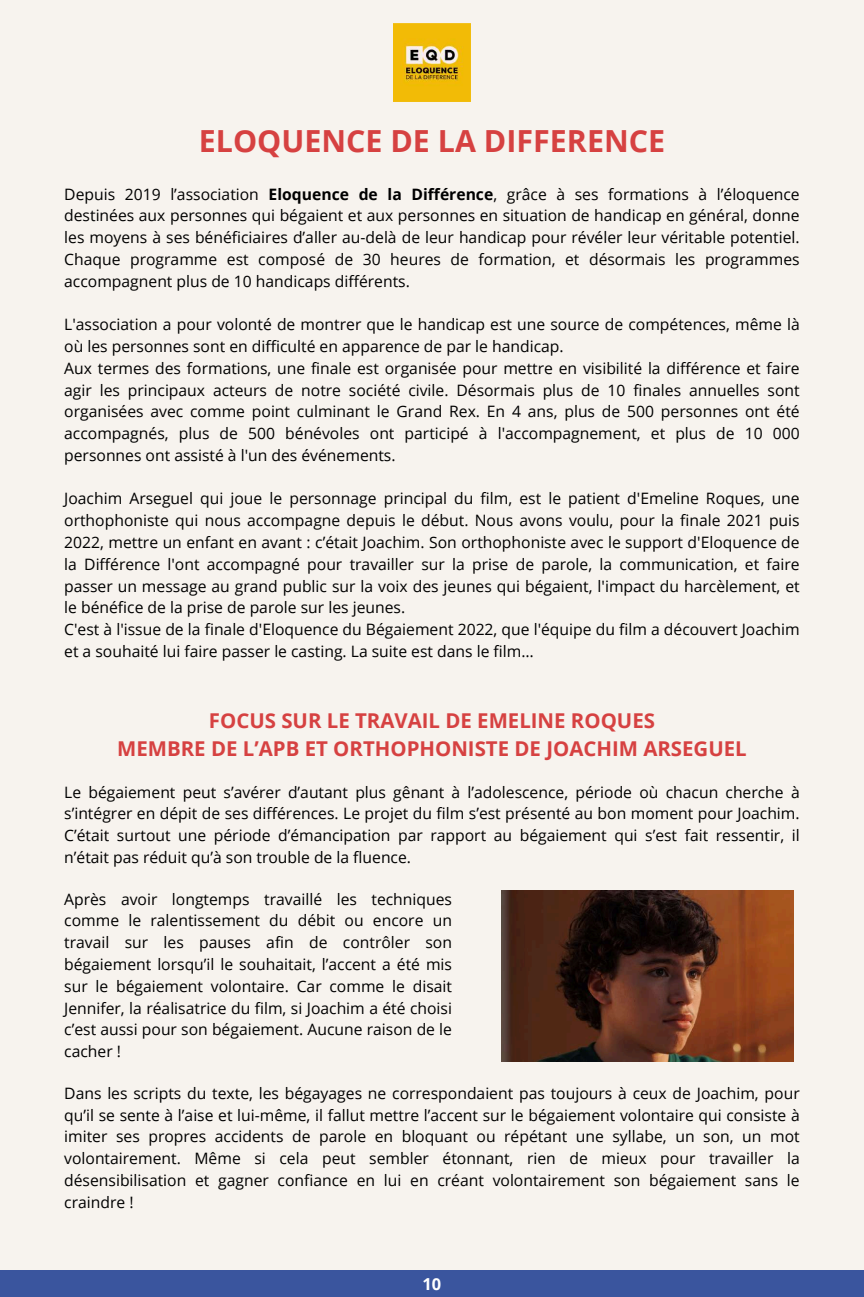
<style>
.page{position:relative;width:864px;height:1297px;background:#fff}
.page>*{position:absolute;margin:0;border:0;box-sizing:border-box;transform-origin:0 0}
.t1{font:700 30.4px "Open Sans";color:#d64141}
.t2{font:700 20.4px/28.5px "Open Sans";color:#d64141;text-align:center}
.t3{font:700 16.5px "Open Sans";color:#fff}
.t4{font:15.7px/21.8px "Open Sans";color:#000;text-align:justify}
.s1{font-weight:700}
</style>
<div class="page">
<div style="left:0;top:0;width:864px;height:1296px;background:#f7f3ee"></div>
<img style="left:502px;top:890px;width:292px;height:171px">
<img style="left:393px;top:24px;width:78px;height:77px">
<div style="left:0;top:1269px;width:864px;height:27px;background:#3a559e"></div>
<h1 class="t1" style="left:199px;top:119px;width:468px">ELOQUENCE DE LA DIFFERENCE</h1>
<p class="t4" style="left:64px;top:183px;width:737px">Depuis 2019 l’association <span class="s1">Eloquence de la Différence</span>, grâce à ses formations à l’éloquence destinées aux personnes qui bégaient et aux personnes en situation de handicap en général, donne les moyens à ses bénéficiaires d’aller au-delà de leur handicap pour révéler leur véritable potentiel.<br>Chaque programme est composé de 30 heures de formation, et désormais les programmes accompagnent plus de 10 handicaps différents.</p>
<p class="t4" style="left:64px;top:313px;width:737px;text-align:left">L'association a pour volonté de montrer que le handicap est une source de compétences, même là où les personnes sont en difficulté en apparence de par le handicap.<br>Aux termes des formations, une finale est organisée pour mettre en visibilité la différence et faire agir les principaux acteurs de notre société civile. Désormais plus de 10 finales annuelles sont organisées avec comme point culminant le Grand Rex. En 4 ans, plus de 500 personnes ont été accompagnés, plus de 500 bénévoles ont participé à l'accompagnement, et plus de 10 000 personnes ont assisté à l'un des événements.</p>
<p class="t4" style="left:64px;top:487px;width:737px;text-align:left">Joachim Arseguel qui joue le personnage principal du film, est le patient d'Emeline Roques, une orthophoniste qui nous accompagne depuis le début. Nous avons voulu, pour la finale 2021 puis 2022, mettre un enfant en avant : c’était Joachim. Son orthophoniste avec le support d'Eloquence de la Différence l'ont accompagné pour travailler sur la prise de parole, la communication, et faire passer un message au grand public sur la voix des jeunes qui bégaient, l'impact du harcèlement, et le bénéfice de la prise de parole sur les jeunes.<br>C'est à l'issue de la finale d'Eloquence du Bégaiement 2022, que l'équipe du film a découvert Joachim et a souhaité lui faire passer le casting. La suite est dans le film…</p>
<p class="t2" style="left:117px;top:705px;width:631px">FOCUS SUR LE TRAVAIL DE EMELINE ROQUES<br>MEMBRE DE L’APB ET ORTHOPHONISTE DE JOACHIM ARSEGUEL</p>
<p class="t4" style="left:64px;top:780px;width:737px">Le bégaiement peut s’avérer d’autant plus gênant à l’adolescence, période où chacun cherche à s’intégrer en dépit de ses différences. Le projet du film s’est présenté au bon moment pour Joachim.<br>C’était surtout une période d’émancipation par rapport au bégaiement qui s’est fait ressentir, il n’était pas réduit qu’à son trouble de la fluence.</p>
<p class="t4" style="left:64px;top:887px;width:389px">Après avoir longtemps travaillé les techniques comme le ralentissement du débit ou encore un travail sur les pauses afin de contrôler son bégaiement lorsqu’il le souhaitait, l’accent a été mis sur le bégaiement volontaire. Car comme le disait Jennifer, la réalisatrice du film, si Joachim a été choisi c’est aussi pour son bégaiement. Aucune raison de le cacher !</p>
<p class="t4" style="left:64px;top:1081px;width:737px">Dans les scripts du texte, les bégayages ne correspondaient pas toujours à ceux de Joachim, pour qu’il se sente à l’aise et lui-même, il fallut mettre l’accent sur le bégaiement volontaire qui consiste à imiter ses propres accidents de parole en bloquant ou répétant une syllabe, un son, un mot volontairement. Même si cela peut sembler étonnant, rien de mieux pour travailler la désensibilisation et gagner confiance en lui en créant volontairement son bégaiement sans le craindre !</p>
<p class="t3" style="left:423px;top:1271px;width:20px">10</p>
</div>
